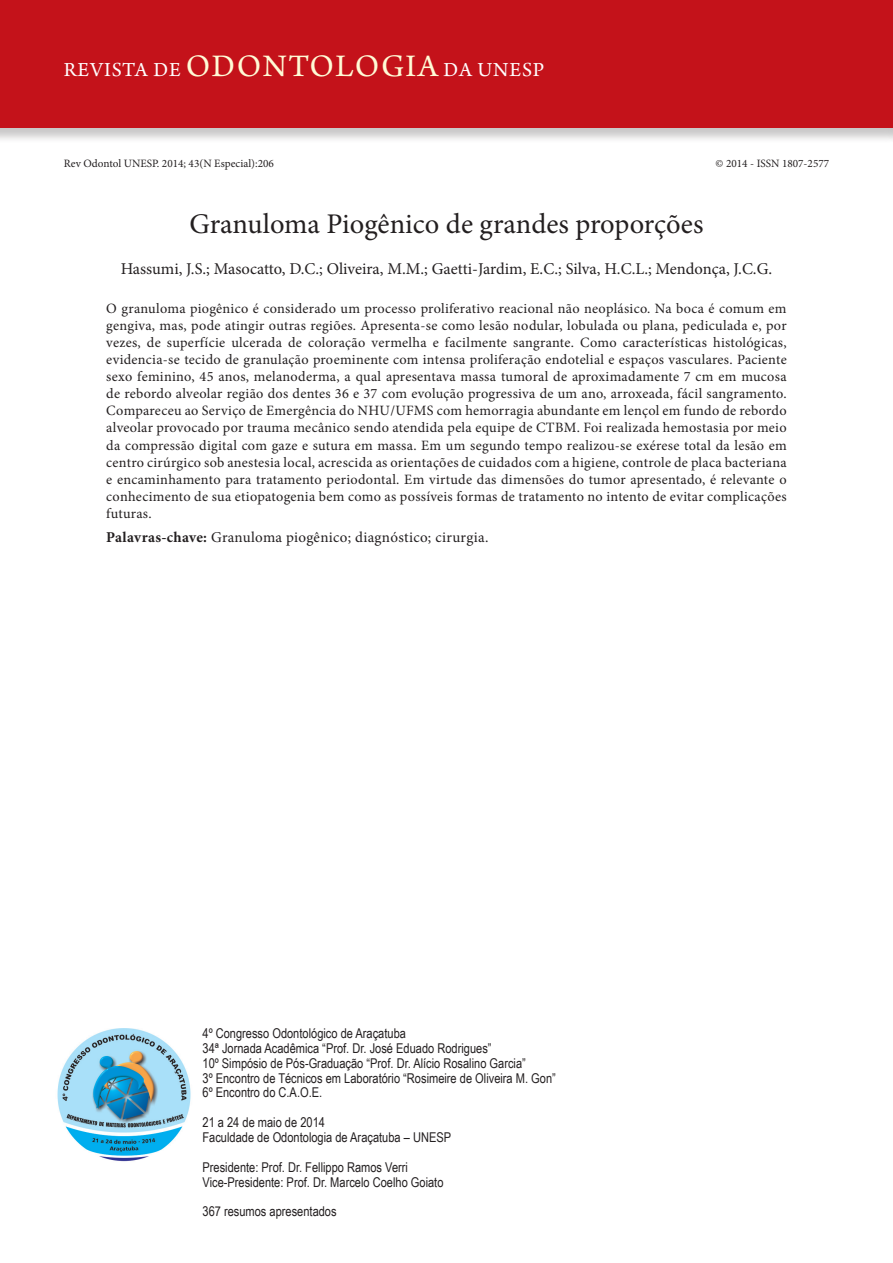
<style>
.page{position:relative;width:893px;height:1263px;background:#fff}
.page>*{position:absolute;margin:0;border:0;box-sizing:border-box;transform-origin:0 0}
.ArticleTitle{font:28.5px "Minion Pro";color:#231f20}
.t1{font:21px "Arno Pro";letter-spacing:.04em;color:#fff}
.Authors{font:16.5px "Minion Pro";letter-spacing:-.005em;color:#231f20}
.Keywords{font:15px "Minion Pro";letter-spacing:.02em;color:#231f20}
.Abstract{font:14.25px/17.1px "Minion Pro";letter-spacing:.02em;color:#231f20;text-align:justify}
.t2{font:13.5px/14.9px "Arial Narrow";color:#231f20}
.t3{font:11.25px "Minion Pro";color:#231f20}
.s1{font-size:33px;color:#fffbd6}
.s2{font-weight:700}
</style>
<div class="page">
<div style="left:0;top:0;width:893px;height:144px;background:#231f20;opacity:.25"></div>
<div style="left:0;top:0;width:893px;height:128px;background:#c4121a"></div>
<img style="left:57px;top:1028px;width:134px;height:134px">
<h2 class="t1" style="left:64px;top:58px;width:482px">REVISTA DE <span class="s1">ODONTOLOGIA</span> DA UNESP</h2>
<p class="t3" style="left:64px;top:156px;width:212px">Rev Odontol UNESP. 2014; 43(N Especial):206</p>
<p class="t3" style="left:715px;top:156px;width:115px">© 2014 - ISSN 1807-2577</p>
<p class="ArticleTitle" style="left:190px;top:205px;width:515px">Granuloma Piogênico de grandes proporções</p>
<p class="Authors" style="left:121px;top:258px;width:653px">Hassumi, J.S.; Masocatto, D.C.; Oliveira, M.M.; Gaetti-Jardim, E.C.; Silva, H.C.L.; Mendonça, J.C.G.</p>
<p class="Abstract" style="left:106px;top:300px;width:682px">O granuloma piogênico é considerado um processo proliferativo reacional não neoplásico. Na boca é comum em gengiva, mas, pode atingir outras regiões. Apresenta-se como lesão nodular, lobulada ou plana, pediculada e, por vezes, de superfície ulcerada de coloração vermelha e facilmente sangrante. Como características histológicas, evidencia-se tecido de granulação proeminente com intensa proliferação endotelial e espaços vasculares. Paciente sexo feminino, 45 anos, melanoderma, a qual apresentava massa tumoral de aproximadamente 7 cm em mucosa de rebordo alveolar região dos dentes 36 e 37 com evolução progressiva de um ano, arroxeada, fácil sangramento.<br>Compareceu ao Serviço de Emergência do NHU/UFMS com hemorragia abundante em lençol em fundo de rebordo alveolar provocado por trauma mecânico sendo atendida pela equipe de CTBM. Foi realizada hemostasia por meio da compressão digital com gaze e sutura em massa. Em um segundo tempo realizou-se exérese total da lesão em centro cirúrgico sob anestesia local, acrescida as orientações de cuidados com a higiene, controle de placa bacteriana e encaminhamento para tratamento periodontal. Em virtude das dimensões do tumor apresentado, é relevante o conhecimento de sua etiopatogenia bem como as possíveis formas de tratamento no intento de evitar complicações futuras.</p>
<p class="Keywords" style="left:106px;top:527px;width:384px"><span class="s2">Palavras-chave:</span> Granuloma piogênico; diagnóstico; cirurgia.</p>
<p class="t2" style="left:202px;top:1025px;width:355px">4º Congresso Odontológico de Araçatuba<br>34ª Jornada Acadêmica “Prof. Dr. José Eduado Rodrigues”<br>10º Simpósio de Pós-Graduação “Prof. Dr. Alício Rosalino Garcia”<br>3º Encontro de Técnicos em Laboratório “Rosimeire de Oliveira M. Gon” 6º Encontro do C.A.O.E.</p>
<p class="t2" style="left:202px;top:1114px;width:250px">21 a 24 de maio de 2014<br>Faculdade de Odontologia de Araçatuba – UNESP</p>
<p class="t2" style="left:202px;top:1159px;width:243px">Presidente: Prof. Dr. Fellippo Ramos Verri<br>Vice-Presidente: Prof. Dr. Marcelo Coelho Goiato</p>
<p class="t2" style="left:202px;top:1203px;width:136px">367 resumos apresentados</p>
</div>
